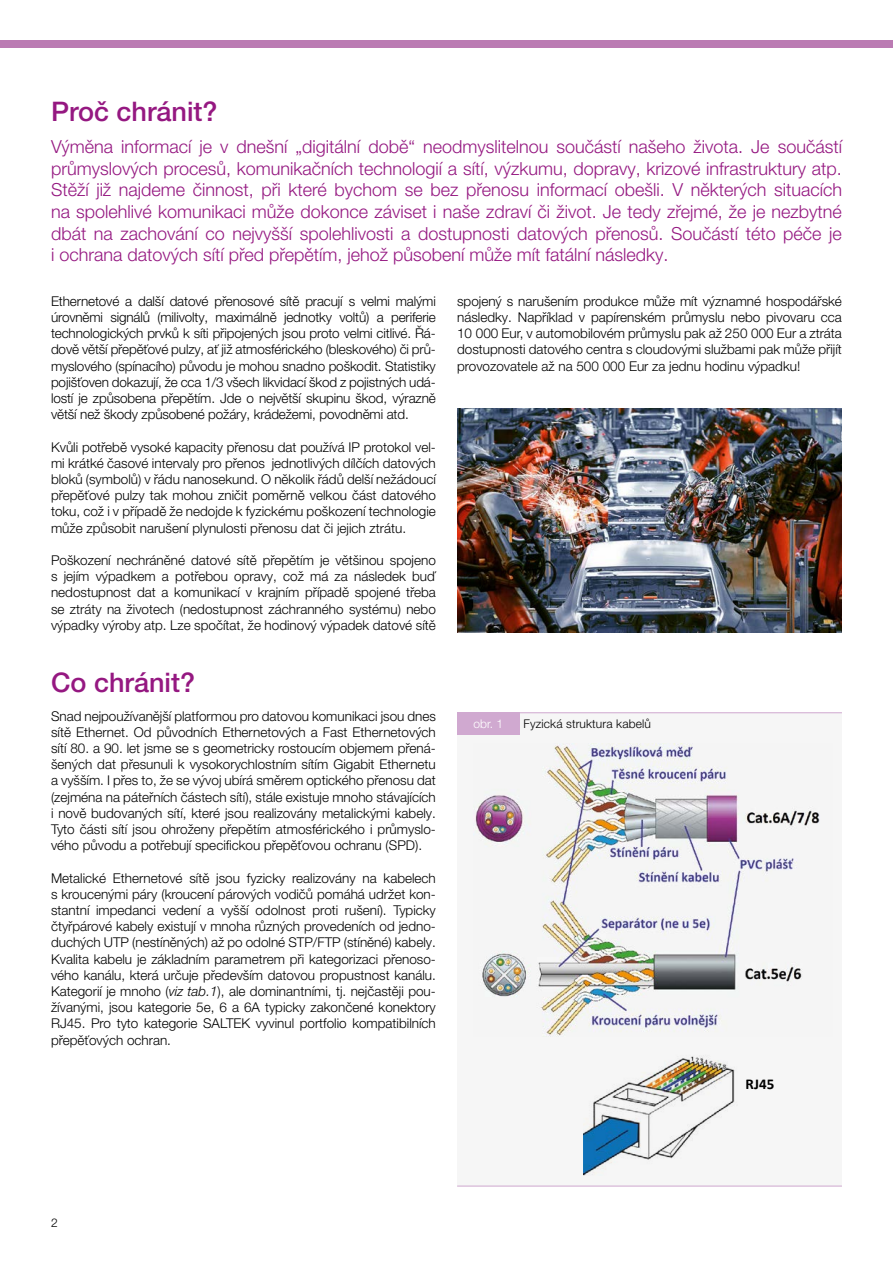
<style>
.page{position:relative;width:893px;height:1263px;background:#fff}
.page>*{position:absolute;margin:0;border:0;box-sizing:border-box;transform-origin:0 0}
.t1{font:500 27px "Helvetica Neue LT Pro";color:#951881}
.t2{font:300 18px/21.6px "Helvetica Neue LT Pro";color:#951881;text-align:justify}
.t3{font:700 15px "Calibri";color:#000}
.t4{font:300 13.5px/16.2px "Helvetica Neue LT Pro";color:#000;text-align:justify}
.t5{font:300 12px "Helvetica Neue LT Pro";letter-spacing:.01em;color:#000}
.t6{font:300 12px "Helvetica Neue LT Pro";color:#fff}
.s1{font-style:italic}
</style>
<div class="page">
<div style="left:0;top:40px;width:893px;height:7px;background:#bb7bb3"></div>
<img style="left:457px;top:408px;width:385px;height:224px">
<div style="left:457px;top:712px;width:385px;height:474px;background:#f6f6f6;border:2px solid #f6f6f6"></div>
<img style="left:475px;top:743px;width:345px;height:294px">
<img style="left:583px;top:1056px;width:152px;height:120px">
<div style="left:457px;top:712px;width:62px;height:23px;background:#d0a9d0"></div>
<hr style="left:457px;top:712px;width:385px;height:1px;background:#d0a9d0">
<hr style="left:457px;top:1186px;width:385px;height:1px;background:#d0a9d0">
<h1 class="t1" style="left:51px;top:95px;width:168px">Proč chránit?</h1>
<p class="t2" style="left:51px;top:136px;width:792px">Výměna informací je v dnešní „digitální době“ neodmyslitelnou součástí našeho života. Je součástí průmyslových procesů, komunikačních technologií a sítí, výzkumu, dopravy, krizové infrastruktury atp.<br>Stěží již najdeme činnost, při které bychom se bez přenosu informací obešli. V některých situacích na spolehlivé komunikaci může dokonce záviset i naše zdraví či život. Je tedy zřejmé, že je nezbytné dbát na zachování co nejvyšší spolehlivosti a dostupnosti datových přenosů. Součástí této péče je i ochrana datových sítí před přepětím, jehož působení může mít fatální následky.</p>
<p class="t4" style="left:51px;top:292px;width:386px">Ethernetové a další datové přenosové sítě pracují s velmi malými úrovněmi signálů (milivolty, maximálně jednotky voltů) a periferie technologických prvků k síti připojených jsou proto velmi citlivé. Řá&shy;dově větší přepěťové pulzy, ať již atmosférického (bleskového) či prů&shy;myslového (spínacího) původu je mohou snadno poškodit. Statistiky pojišťoven dokazují, že cca 1/3 všech likvidací škod z pojistných udá&shy;lostí je způsobena přepětím. Jde o největší skupinu škod, výrazně větší než škody způsobené požáry, krádežemi, povodněmi atd.</p>
<p class="t4" style="left:51px;top:438px;width:386px">Kvůli potřebě vysoké kapacity přenosu dat používá IP protokol vel&shy;mi krátké časové intervaly pro přenos jednotlivých dílčích datových bloků (symbolů) v řádu nanosekund. O několik řádů delší nežádoucí přepěťové pulzy tak mohou zničit poměrně velkou část datového toku, což i v případě že nedojde k fyzickému poškození technologie může způsobit narušení plynulosti přenosu dat či jejich ztrátu.</p>
<p class="t4" style="left:51px;top:552px;width:386px">Poškození nechráněné datové sítě přepětím je většinou spojeno s jejím výpadkem a potřebou opravy, což má za následek buď nedostupnost dat a komunikací v krajním případě spojené třeba se ztráty na životech (nedostupnost záchranného systému) nebo výpadky výroby atp. Lze spočítat, že hodinový výpadek datové sítě</p>
<h1 class="t1" style="left:51px;top:666px;width:146px">Co chránit?</h1>
<p class="t4" style="left:51px;top:707px;width:386px">Snad nejpoužívanější platformou pro datovou komunikaci jsou dnes sítě Ethernet. Od původních Ethernetových a Fast Ethernetových sítí 80. a 90. let jsme se s geometricky rostoucím objemem přená&shy;šených dat přesunuli k vysokorychlostním sítím Gigabit Ethernetu a vyšším. I přes to, že se vývoj ubírá směrem optického přenosu dat (zejména na páteřních částech sítí), stále existuje mnoho stávajících i nově budovaných sítí, které jsou realizovány metalickými kabely.<br>Tyto části sítí jsou ohroženy přepětím atmosférického i průmyslo&shy;vého původu a potřebují specifickou přepěťovou ochranu (SPD).</p>
<p class="t4" style="left:51px;top:869px;width:386px">Metalické Ethernetové sítě jsou fyzicky realizovány na kabelech s kroucenými páry (kroucení párových vodičů pomáhá udržet kon&shy;stantní impedanci vedení a vyšší odolnost proti rušení). Typicky čtyřpárové kabely existují v mnoha různých provedeních od jedno&shy;duchých UTP (nestíněných) až po odolné STP/FTP (stíněné) kabely.<br>Kvalita kabelu je základním parametrem při kategorizaci přenoso&shy;vého kanálu, která určuje především datovou propustnost kanálu.<br>Kategorií je mnoho (<span class="s1">viz tab.1</span>), ale dominantními, tj. nejčastěji pou&shy;žívanými, jsou kategorie 5e, 6 a 6A typicky zakončené konektory RJ45. Pro tyto kategorie SALTEK vyvinul portfolio kompatibilních přepěťových ochran.</p>
<p class="t4" style="left:457px;top:292px;width:386px">spojený s narušením produkce může mít významné hospodářské následky. Například v papírenském průmyslu nebo pivovaru cca 10 000 Eur, v automobilovém průmyslu pak až 250 000 Eur a ztráta dostupnosti datového centra s cloudovými službami pak může přijít provozovatele až na 500 000 Eur za jednu hodinu výpadku!</p>
<p class="t6" style="left:473px;top:716px;width:31px">obr. 1</p>
<p class="t5" style="left:524px;top:716px;width:129px">Fyzická struktura kabelů</p>
<p class="t3" style="left:745px;top:1074px;width:31px">RJ45</p>
<p class="t5" style="left:51px;top:1215px;width:8px">2</p>
</div>
